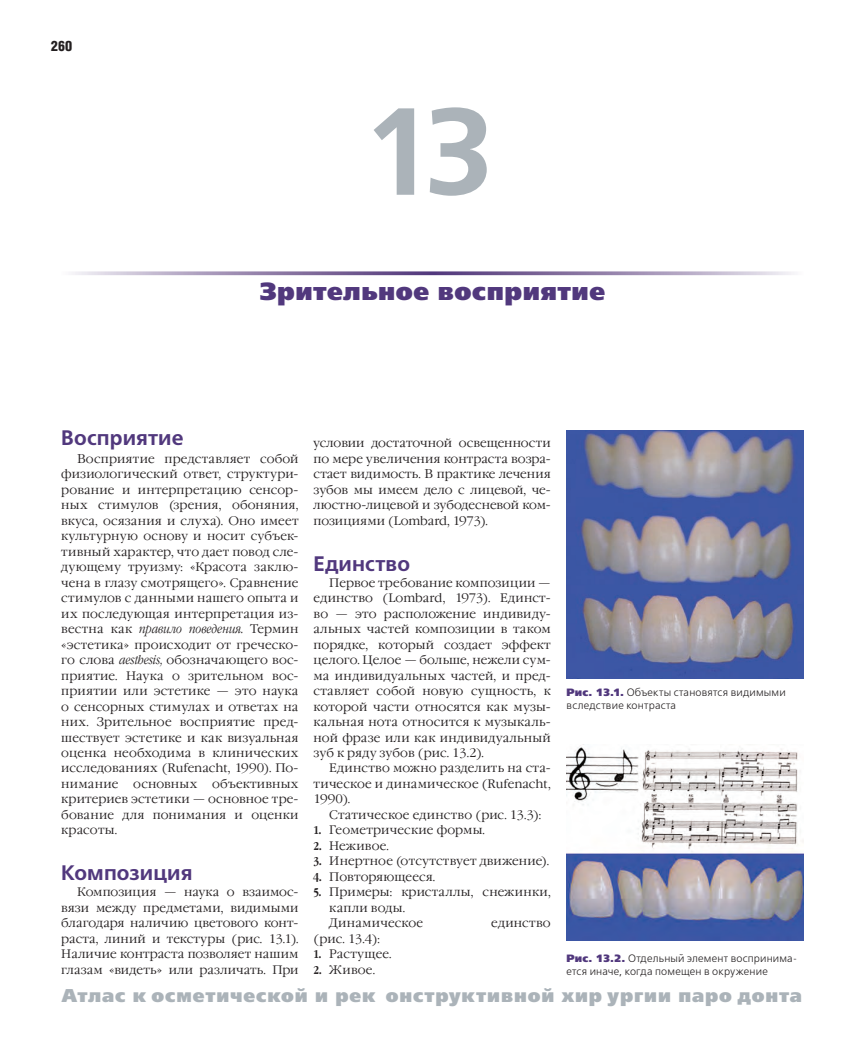
<style>
.page{position:relative;width:866px;height:1038px;background:#fff}
.page>*{position:absolute;margin:0;border:0;box-sizing:border-box;transform-origin:0 0}
.t1{font:700 123.25px "Free Set C";color:#abb3b9}
.t2{font:24.75px "Free Set Black C";letter-spacing:.02em;color:#51387d}
.t3{font:700 21px "Free Set C";letter-spacing:.005em;color:#51387d}
.t4{font:18.5px "Free Set Black C";letter-spacing:.05em;color:#abb3b9}
.t5{font:900 14.25px "Helios Cond";color:#231f20}
.t6{font:300 12.38px/15.5px "Garamond C";letter-spacing:.015em;color:#231f20;text-align:justify}
.t7{font:italic 300 12.38px "Garamond Narrow C";letter-spacing:.005em;color:#231f20}
.t8{font:10.75px/12.9px "Free Set C";letter-spacing:.02em;color:#231f20}
.s1{font-family:"Garamond C";font-style:normal}
.s2{font-family:"Garamond Narrow C";font-style:italic}
.s3{font-family:"Garamond Narrow C";font-weight:700;font-size:11.25px}
.s4{font-family:"Free Set Black C";font-size:10.62px;color:#51387d}
</style>
<div class="page">
<svg style="left:72px;top:271px;width:722px;height:4px;background:#a596b9"></svg>
<img style="left:566px;top:430px;width:237px;height:248px">
<img style="left:566px;top:744px;width:237px;height:195px">
<p class="t5" style="left:51px;top:40px;width:23px">260</p>
<h1 class="t1" style="left:370px;top:82px;width:126px">13</h1>
<h2 class="t2" style="left:260px;top:277px;width:347px">Зрительное восприятие</h2>
<h3 class="t3" style="left:61px;top:425px;width:124px">Восприятие</h3>
<p class="t6" style="left:61px;top:452px;width:239px;text-indent:16px">Восприятие представляет собой физиологический ответ, структури&shy;рование и интерпретацию сенсор&shy;ных стимулов (зрения, обоняния, вкуса, осязания и слуха). Оно имеет культурную основу и носит субъек&shy;тивный характер, что дает повод сле&shy;дующему труизму: «Красота заклю&shy;чена в глазу смотрящего». Сравнение стимулов с данными нашего опыта и их последующая интерпретация из-</p>
<p class="t7" style="left:61px;top:623px;width:239px"><span class="s1">вестна как</span> правило поведения. <span class="s1">Термин</span></p>
<p class="t6" style="left:61px;top:637px;width:239px">«эстетика» происходит от греческо&shy;го слова <span class="s2">aesthesis,</span> обозначающего вос&shy;приятие. Наука о зрительном вос&shy;приятии или эстетике — это наука о сенсорных стимулах и ответах на них. Зрительное восприятие пред&shy;шествует эстетике и как визуальная оценка необходима в клинических исследованиях (Rufenacht, 1990). По&shy;нимание основных объективных критериев эстетики — основное тре&shy;бование для понимания и оценки красоты.</p>
<h3 class="t3" style="left:61px;top:860px;width:133px">Композиция</h3>
<p class="t6" style="left:61px;top:885px;width:239px;text-indent:16px">Композиция — наука о взаимос&shy;вязи между предметами, видимыми благодаря наличию цветового конт&shy;раста, линий и текстуры (рис. 13.1).<br>Наличие контраста позволяет нашим глазам «видеть» или различать. При</p>
<p class="t6" style="left:313px;top:436px;width:239px">условии достаточной освещенности по мере увеличения контраста возра&shy;стает видимость. В практике лечения зубов мы имеем дело с лицевой, че&shy;люстно-лицевой и зубодесневой ком&shy;позициями (Lombard, 1973).</p>
<h3 class="t3" style="left:313px;top:551px;width:98px">Единство</h3>
<p class="t6" style="left:313px;top:575px;width:239px;text-indent:16px">Первое требование композиции — единство (Lombard, 1973). Единст&shy;во — это расположение индивиду&shy;альных частей композиции в таком порядке, который создает эффект целого. Целое — больше, нежели сум&shy;ма индивидуальных частей, и пред&shy;ставляет собой новую сущность, к которой части относятся как музы&shy;кальная нота относится к музыкаль&shy;ной фразе или как индивидуальный зуб к ряду зубов (рис. 13.2).</p>
<p class="t6" style="left:313px;top:761px;width:239px;text-indent:16px">Единство можно разделить на ста&shy;тическое и динамическое (Rufenacht, 1990).</p>
<p class="t6" style="left:329px;top:807px;width:213px">Статическое единство (рис. 13.3):</p>
<p class="t6" style="left:313px;top:823px;width:173px"><span class="s3">1.</span> Геометрические формы.</p>
<p class="t6" style="left:313px;top:838px;width:77px"><span class="s3">2.</span> Неживое.</p>
<p class="t6" style="left:313px;top:854px;width:237px"><span class="s3">3.</span> Инертное (отсутствует движение).</p>
<p class="t6" style="left:313px;top:869px;width:123px"><span class="s3">4.</span> Повторяющееся.</p>
<p class="t6" style="left:329px;top:885px;width:223px;text-align:left;text-indent:-16px"><span class="s3">5.</span> Примеры: кристаллы, снежинки, капли воды.<br>Динамическое</p>
<p class="t6" style="left:491px;top:916px;width:61px">единство</p>
<p class="t6" style="left:313px;top:931px;width:68px">(рис. 13.4):</p>
<p class="t6" style="left:313px;top:947px;width:79px"><span class="s3">1.</span> Растущее.</p>
<p class="t6" style="left:313px;top:962px;width:63px"><span class="s3">2.</span> Живое.</p>
<p class="t8" style="left:566px;top:686px;width:221px"><span class="s4">Рис. 13.1.</span> Объекты становятся видимыми вследствие контраста</p>
<p class="t8" style="left:566px;top:951px;width:232px"><span class="s4">Рис. 13.2.</span> Отдельный элемент воспринима&shy;ется иначе, когда помещен в окружение</p>
<h3 class="t4" style="left:62px;top:984px;width:741px">Атлас к осметической и рек онструктивной хир ургии паро донта</h3>
</div>
